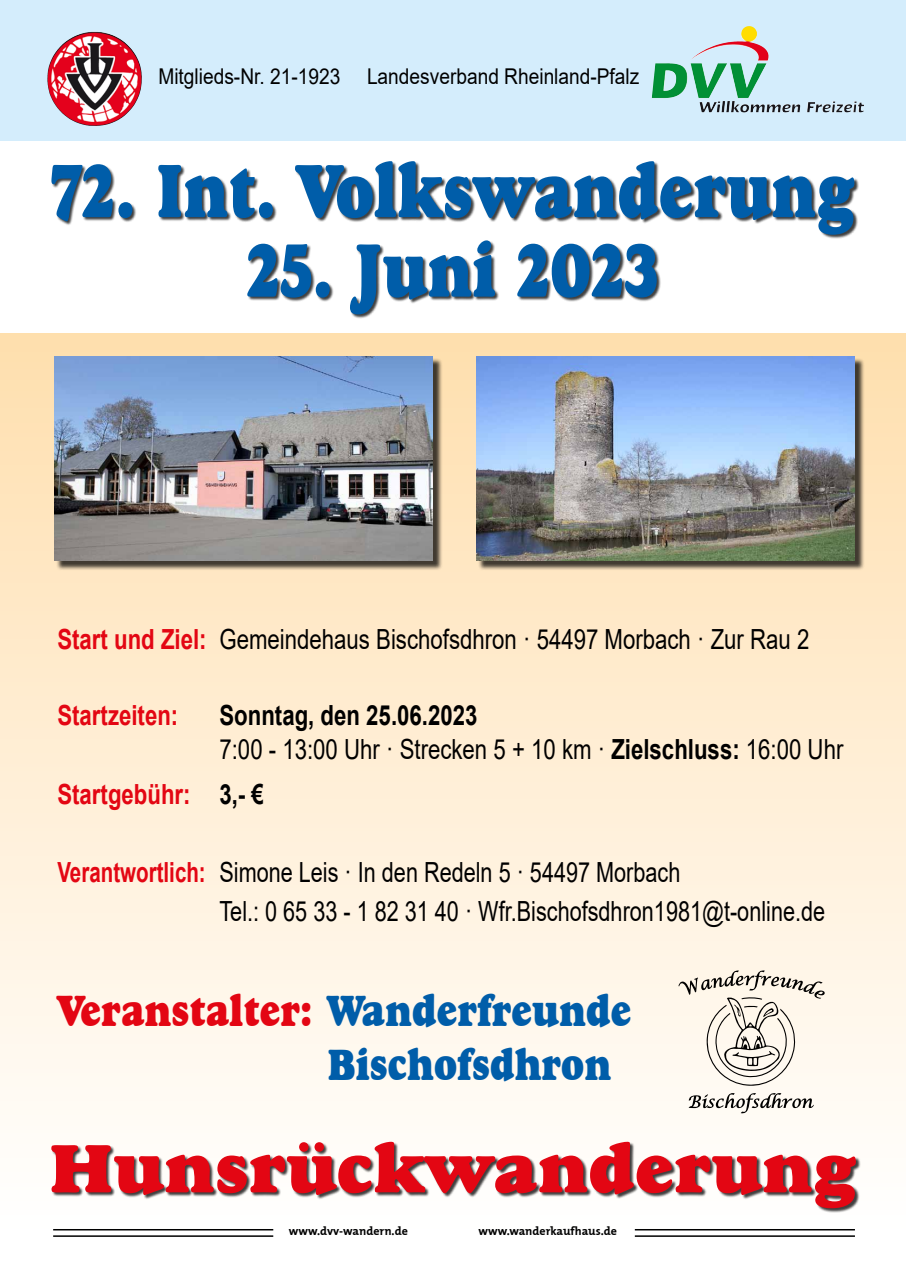
<style>
.page{position:relative;width:906px;height:1276px;background:#fff}
.page>*{position:absolute;margin:0;border:0;box-sizing:border-box;transform-origin:0 0}
.t1{font:78px "Goudy Heavyface BT";color:#005da9;scale:.8 1}
.t2{font:70.5px "Goudy Heavyface BT";color:#e30613}
.t3{font:45px/54px "Goudy Heavyface BT";color:#005da9;scale:.83 1}
.t4{font:27.75px/33.3px "Arial";color:#000;scale:.8 1}
.t5{font:27.75px/39px "Arial";color:#000;scale:.78 1}
.t6{font:700 27.75px "Arial";color:#e30613;scale:.8 1}
.t7{font:21.75px "Arial";color:#000;scale:.88 1}
.t8{font:700 12px "The Mix Plain";color:#000}
.s1{font-weight:700;color:#e30613}
.s2{font-weight:700}
.s3{color:#000}
.s4{color:#e30613}
</style>
<div class="page">
<div style="left:0;top:0;width:906px;height:140px;background:#d4edfc"></div>
<img style="left:53px;top:32px;width:37px;height:25px">
<img style="left:691px;top:26px;width:56px;height:34px">
<div style="left:51px;top:161px;width:808px;height:158px;background:#000;opacity:.75"></div>
<div style="left:0;top:333px;width:906px;height:906px;background:linear-gradient(to bottom,#ffdfae,#fff)"></div>
<div style="left:477px;top:358px;width:387px;height:212px;background:#000;opacity:.75"></div>
<img style="left:476px;top:357px;width:379px;height:204px">
<div style="left:55px;top:358px;width:387px;height:212px;background:#000;opacity:.75"></div>
<img style="left:54px;top:357px;width:379px;height:204px">
<svg style="left:678px;top:969px;width:147px;height:117px"></svg>
<svg style="left:688px;top:1092px;width:126px;height:22px"></svg>
<div style="left:51px;top:1142px;width:809px;height:70px;background:#000;opacity:.75"></div>
<hr style="left:53px;top:1229px;width:220px;height:1px;background:#000">
<hr style="left:635px;top:1229px;width:220px;height:1px;background:#000">
<hr style="left:53px;top:1235px;width:220px;height:1px;background:#000">
<hr style="left:635px;top:1235px;width:220px;height:1px;background:#000">
<p class="t7" style="left:158px;top:61px;width:548px">Mitglieds-Nr. 21-1923 Landesverband Rheinland-Pfalz</p>
<h1 class="t1" style="left:51px;top:144px;width:1007px">72. Int. Volkswanderung</h1>
<h1 class="t1" style="left:247px;top:224px;width:517px">25. Juni 2023</h1>
<p class="t4" style="left:57px;top:622px;width:941px"><span class="s1">Start und Ziel:</span> Gemeindehaus Bischofsdhron · 54497 Morbach · Zur Rau 2</p>
<p class="t6" style="left:57px;top:696px;width:153px">Startzeiten:</p>
<p class="t4" style="left:219px;top:699px;width:781px"><span class="s2">Sonntag, den 25.06.2023<br></span>7:00 - 13:00 Uhr · Strecken 5 + 10 km · <span class="s2">Zielschluss:</span> 16:00 Uhr</p>
<p class="t6" style="left:57px;top:774px;width:260px">Startgebühr: <span class="s3">3,- €</span></p>
<p class="t5" style="left:219px;top:852px;width:778px;text-indent:-162px"><span class="s1">Verantwortlich:</span> Simone Leis · In den Redeln 5 · 54497 Morbach<br>Tel.: 0 65 33 - 1 82 31 40 · Wfr.Bischofsdhron1981@t-online.de</p>
<h3 class="t3" style="left:327px;top:983px;width:367px;text-indent:-270px"><span class="s4">Veranstalter:</span> Wanderfreunde<br>Bischofsdhron</h3>
<h2 class="t2" style="left:49px;top:1126px;width:809px">Hunsrückwanderung</h2>
<p class="t8" style="left:289px;top:1221px;width:121px">www.dvv-wandern.de</p>
<p class="t8" style="left:478px;top:1221px;width:140px">www.wanderkaufhaus.de</p>
</div>
